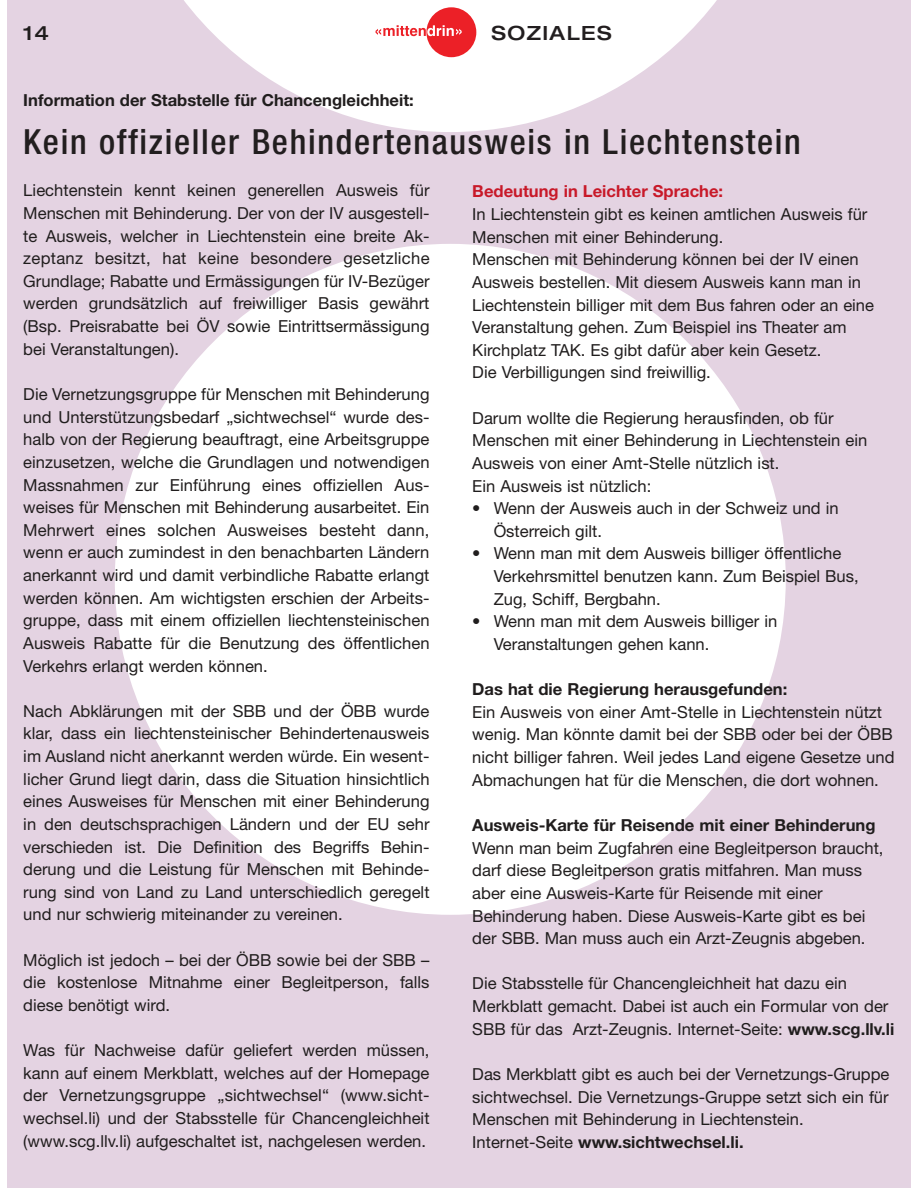
<style>
.page{position:relative;width:918px;height:1188px;background:#fff}
.page>*{position:absolute;margin:0;border:0;box-sizing:border-box;transform-origin:0 0}
.t1{font:500 condensed 34.65px "Helvetica Neue";letter-spacing:.05em;color:#221e1f}
.t2{font:500 expanded 19.65px "Helvetica Neue";letter-spacing:.075em;color:#221e1f}
.t3{font:500 expanded 19.65px "Helvetica Neue";color:#201d1d}
.t4{font:16.65px/22.6px "Helvetica Neue";color:#201d1d}
.t5{font:700 16.65px "Helvetica Neue";color:#201d1d}
.t6{font:700 16.65px "Helvetica Neue";color:#c81929}
.s1{font-weight:700}
</style>
<div class="page">
<div style="left:7px;top:0;width:904px;height:1188px;background:#e4d3e2"></div>
<div style="left:115px;top:244px;width:671px;height:671px;background:#fff;border-radius:50%"></div>
<svg style="left:184px;top:0;width:533px;height:132px;fill:#fff"></svg>
<div style="left:426px;top:7px;width:50px;height:50px;background:#ec2027;border-radius:50%"></div>
<svg style="left:376px;top:25px;width:86px;height:11px"></svg>
<p class="t3" style="left:23px;top:26px;width:27px">14</p>
<p class="t5" style="left:23px;top:94px;width:392px">Information der Stabstelle für Chancengleichheit:</p>
<p class="t2" style="left:492px;top:26px;width:122px">SOZIALES</p>
<h1 class="t1" style="left:23px;top:129px;width:779px">Kein offizieller Behindertenausweis in Liechtenstein</h1>
<p class="t4" style="left:23px;top:181px;width:408px;text-align:justify">Liechtenstein kennt keinen generellen Ausweis für Menschen mit Behinderung. Der von der IV ausgestell&shy;te Ausweis, welcher in Liechtenstein eine breite Ak&shy;zeptanz besitzt, hat keine besondere gesetzliche Grundlage; Rabatte und Ermässigungen für IV-Bezüger werden grundsätzlich auf freiwilliger Basis gewährt (Bsp. Preisrabatte bei ÖV sowie Eintrittsermässigung bei Veranstaltungen).</p>
<p class="t4" style="left:23px;top:384px;width:408px;text-align:justify">Die Vernetzungsgruppe für Menschen mit Behinderung und Unterstützungsbedarf „sichtwechsel“ wurde des&shy;halb von der Regierung beauftragt, eine Arbeitsgruppe einzusetzen, welche die Grundlagen und notwendigen Massnahmen zur Einführung eines offiziellen Aus&shy;weises für Menschen mit Behinderung ausarbeitet. Ein Mehrwert eines solchen Ausweises besteht dann, wenn er auch zumindest in den benachbarten Ländern anerkannt wird und damit verbindliche Rabatte erlangt werden können. Am wichtigsten erschien der Arbeits&shy;gruppe, dass mit einem offiziellen liechtensteinischen Ausweis Rabatte für die Benutzung des öffentlichen Verkehrs erlangt werden können.</p>
<p class="t4" style="left:23px;top:701px;width:408px;text-align:justify">Nach Abklärungen mit der SBB und der ÖBB wurde klar, dass ein liechtensteinischer Behindertenausweis im Ausland nicht anerkannt werden würde. Ein wesent&shy;licher Grund liegt darin, dass die Situation hinsichtlich eines Ausweises für Menschen mit einer Behinderung in den deutschsprachigen Ländern und der EU sehr verschieden ist. Die Definition des Begriffs Behin&shy;derung und die Leistung für Menschen mit Behinde&shy;rung sind von Land zu Land unterschiedlich geregelt und nur schwierig miteinander zu vereinen.</p>
<p class="t4" style="left:23px;top:950px;width:408px;text-align:justify">Möglich ist jedoch – bei der ÖBB sowie bei der SBB – die kostenlose Mitnahme einer Begleitperson, falls diese benötigt wird.</p>
<p class="t4" style="left:23px;top:1041px;width:408px;text-align:justify">Was für Nachweise dafür geliefert werden müssen, kann auf einem Merkblatt, welches auf der Homepage der Vernetzungsgruppe „sichtwechsel“ (www.sicht&shy;wechsel.li) und der Stabsstelle für Chancengleichheit (www.scg.llv.li) aufgeschaltet ist, nachgelesen werden.</p>
<p class="t6" style="left:472px;top:186px;width:252px">Bedeutung in Leichter Sprache:</p>
<p class="t4" style="left:472px;top:205px;width:403px">In Liechtenstein gibt es keinen amtlichen Ausweis für Menschen mit einer Behinderung.<br>Menschen mit Behinderung können bei der IV einen Ausweis bestellen. Mit diesem Ausweis kann man in Liechtenstein billiger mit dem Bus fahren oder an eine Veranstaltung gehen. Zum Beispiel ins Theater am Kirchplatz TAK. Es gibt dafür aber kein Gesetz.<br>Die Verbilligungen sind freiwillig.</p>
<p class="t4" style="left:472px;top:408px;width:396px">Darum wollte die Regierung herausfinden, ob für Menschen mit einer Behinderung in Liechtenstein ein Ausweis von einer Amt-Stelle nützlich ist.<br>Ein Ausweis ist nützlich:</p>
<p class="t4" style="left:494px;top:499px;width:347px;text-indent:-21px">• Wenn der Ausweis auch in der Schweiz und in<br>Österreich gilt.</p>
<p class="t4" style="left:494px;top:544px;width:367px;text-indent:-21px">• Wenn man mit dem Ausweis billiger öffentliche<br>Verkehrsmittel benutzen kann. Zum Beispiel Bus,<br>Zug, Schiff, Bergbahn.</p>
<p class="t4" style="left:494px;top:612px;width:285px;text-indent:-21px">• Wenn man mit dem Ausweis billiger in<br>Veranstaltungen gehen kann.</p>
<p class="t5" style="left:472px;top:683px;width:316px">Das hat die Regierung herausgefunden:</p>
<p class="t4" style="left:472px;top:702px;width:424px">Ein Ausweis von einer Amt-Stelle in Liechtenstein nützt wenig. Man könnte damit bei der SBB oder bei der ÖBB nicht billiger fahren. Weil jedes Land eigene Gesetze und Abmachungen hat für die Menschen, die dort wohnen.</p>
<p class="t5" style="left:472px;top:819px;width:405px">Ausweis-Karte für Reisende mit einer Behinderung</p>
<p class="t4" style="left:472px;top:838px;width:413px">Wenn man beim Zugfahren eine Begleitperson braucht, darf diese Begleitperson gratis mitfahren. Man muss aber eine Ausweis-Karte für Reisende mit einer Behinderung haben. Diese Ausweis-Karte gibt es bei der SBB. Man muss auch ein Arzt-Zeugnis abgeben.</p>
<p class="t4" style="left:472px;top:974px;width:424px">Die Stabsstelle für Chancengleichheit hat dazu ein<br>Merkblatt gemacht. Dabei ist auch ein Formular von der<br>SBB für das Arzt-Zeugnis. Internet-Seite: <span class="s1">www.scg.llv.li</span></p>
<p class="t4" style="left:472px;top:1064px;width:419px">Das Merkblatt gibt es auch bei der Vernetzungs-Gruppe sichtwechsel. Die Vernetzungs-Gruppe setzt sich ein für Menschen mit Behinderung in Liechtenstein.<br>Internet-Seite <span class="s1">www.sichtwechsel.li.</span></p>
</div>
